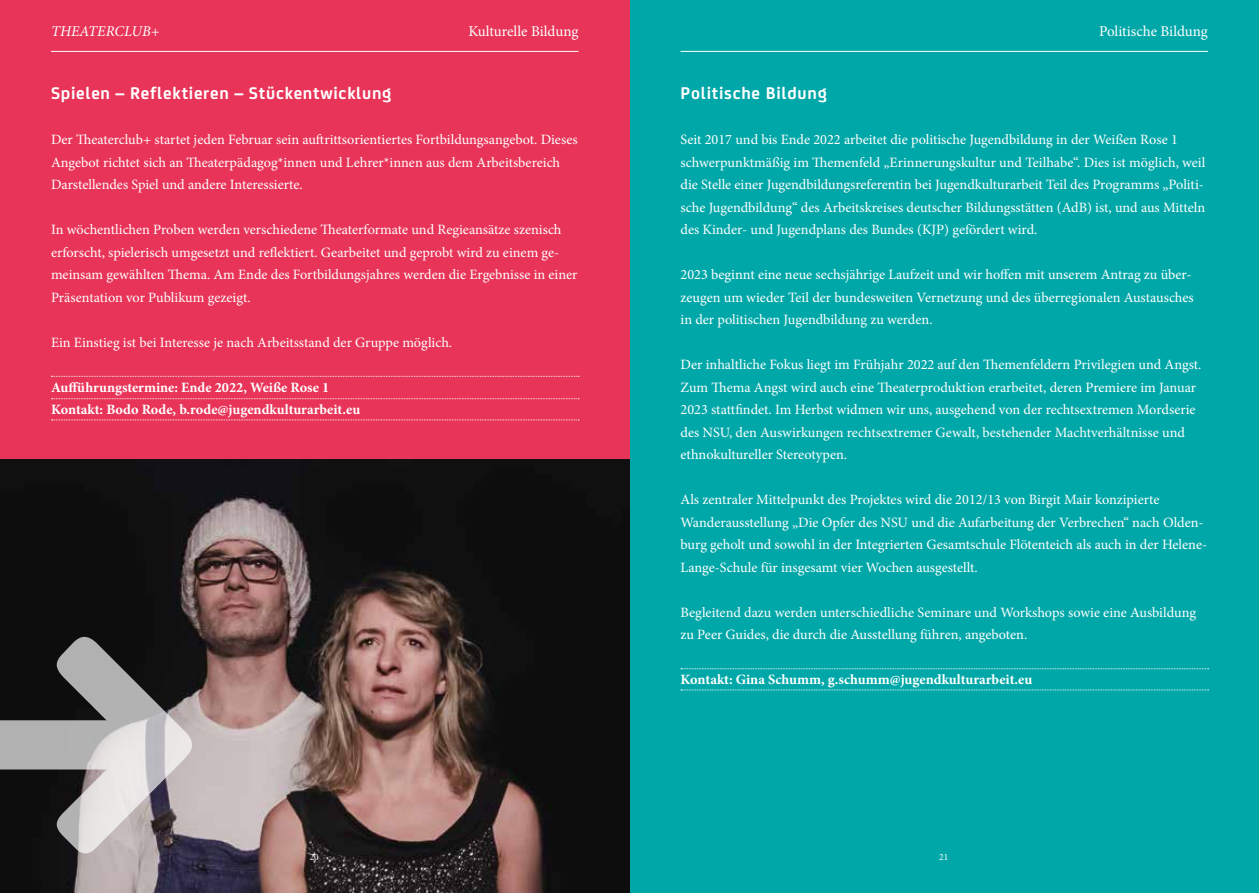
<style>
.page{position:relative;width:1259px;height:893px;background:#fff}
.page>*{position:absolute;margin:0;border:0;box-sizing:border-box;transform-origin:0 0}
.t1{font:700 18px "FS Joey";letter-spacing:.04em;color:#fff}
.t2{font:15px "Minion Pro";letter-spacing:-.005em;color:#fff}
.t3{font:italic 15px "Minion Pro";color:#fff}
.t4{font:14.25px/22.5px "Minion Pro";color:#fff}
.t5{font:700 14.25px/22.5px "Minion Pro";color:#fff}
.t6{font:9.45px "Minion Pro";color:#fff}
</style>
<div class="page">
<div style="left:629px;top:0;width:630px;height:893px;background:#00a7a8"></div>
<div style="left:0;top:0;width:629px;height:893px;background:#e83458"></div>
<hr style="left:51px;top:51px;width:527px;height:1px;background:#fff">
<svg style="left:681px;top:668px;width:527px;height:1px"></svg>
<svg style="left:681px;top:690px;width:527px;height:1px"></svg>
<hr style="left:680px;top:51px;width:528px;height:1px;background:#fff">
<img style="left:0;top:459px;width:629px;height:434px">
<svg style="left:51px;top:376px;width:528px;height:1px"></svg>
<svg style="left:51px;top:398px;width:528px;height:1px"></svg>
<svg style="left:51px;top:420px;width:528px;height:1px"></svg>
<svg style="left:0;top:637px;width:192px;height:216px;background:#747273"></svg>
<p class="t3" style="left:51px;top:21px;width:110px">THEATERCLUB+</p>
<p class="t2" style="left:468px;top:22px;width:111px">Kulturelle Bildung</p>
<p class="t1" style="left:51px;top:80px;width:342px">Spielen – Reflektieren – Stückentwicklung</p>
<p class="t4" style="left:51px;top:128px;width:528px">Der Theaterclub+ startet jeden Februar sein auftrittsorientiertes Fortbildungsangebot. Dieses<br>Angebot richtet sich an Theaterpädagog*innen und Lehrer*innen aus dem Arbeitsbereich<br>Darstellendes Spiel und andere Interessierte.</p>
<p class="t4" style="left:51px;top:218px;width:528px">In wöchentlichen Proben werden verschiedene Theaterformate und Regieansätze szenisch erforscht, spielerisch umgesetzt und reflektiert. Gearbeitet und geprobt wird zu einem ge&shy;meinsam gewählten Thema. Am Ende des Fortbildungsjahres werden die Ergebnisse in einer Präsentation vor Publikum gezeigt.</p>
<p class="t4" style="left:51px;top:331px;width:403px">Ein Einstieg ist bei Interesse je nach Arbeitsstand der Gruppe möglich.</p>
<p class="t5" style="left:51px;top:376px;width:311px">Aufführungstermine: Ende 2022, Weiße Rose 1<br>Kontakt: Bodo Rode, b.rode@jugendkulturarbeit.eu</p>
<p class="t2" style="left:1099px;top:22px;width:110px">Politische Bildung</p>
<p class="t1" style="left:680px;top:80px;width:148px">Politische Bildung</p>
<p class="t4" style="left:680px;top:128px;width:526px">Seit 2017 und bis Ende 2022 arbeitet die politische Jugendbildung in der Weißen Rose 1 schwerpunktmäßig im Themenfeld „Erinnerungskultur und Teilhabe“. Dies ist möglich, weil die Stelle einer Jugendbildungsreferentin bei Jugendkulturarbeit Teil des Programms „Politi&shy;sche Jugendbildung“ des Arbeitskreises deutscher Bildungsstätten (AdB) ist, und aus Mitteln des Kinder- und Jugendplans des Bundes (KJP) gefördert wird.</p>
<p class="t4" style="left:680px;top:263px;width:515px">2023 beginnt eine neue sechsjährige Laufzeit und wir hoffen mit unserem Antrag zu über&shy;zeugen um wieder Teil der bundesweiten Vernetzung und des überregionalen Austausches in der politischen Jugendbildung zu werden.</p>
<p class="t4" style="left:680px;top:353px;width:522px">Der inhaltliche Fokus liegt im Frühjahr 2022 auf den Themenfeldern Privilegien und Angst.<br>Zum Thema Angst wird auch eine Theaterproduktion erarbeitet, deren Premiere im Januar 2023 stattfindet. Im Herbst widmen wir uns, ausgehend von der rechtsextremen Mordserie des NSU, den Auswirkungen rechtsextremer Gewalt, bestehender Machtverhältnisse und ethnokultureller Stereotypen.</p>
<p class="t4" style="left:680px;top:488px;width:528px">Als zentraler Mittelpunkt des Projektes wird die 2012/13 von Birgit Mair konzipierte Wanderausstellung „Die Opfer des NSU und die Aufarbeitung der Verbrechen“ nach Olden&shy;burg geholt und sowohl in der Integrierten Gesamtschule Flötenteich als auch in der Helene-Lange-Schule für insgesamt vier Wochen ausgestellt.</p>
<p class="t4" style="left:680px;top:601px;width:517px">Begleitend dazu werden unterschiedliche Seminare und Workshops sowie eine Ausbildung zu Peer Guides, die durch die Ausstellung führen, angeboten.</p>
<p class="t5" style="left:680px;top:668px;width:353px">Kontakt: Gina Schumm, g.schumm@jugendkulturarbeit.eu</p>
<p class="t6" style="left:310px;top:851px;width:11px">20</p>
<p class="t6" style="left:939px;top:851px;width:11px">21</p>
</div>
